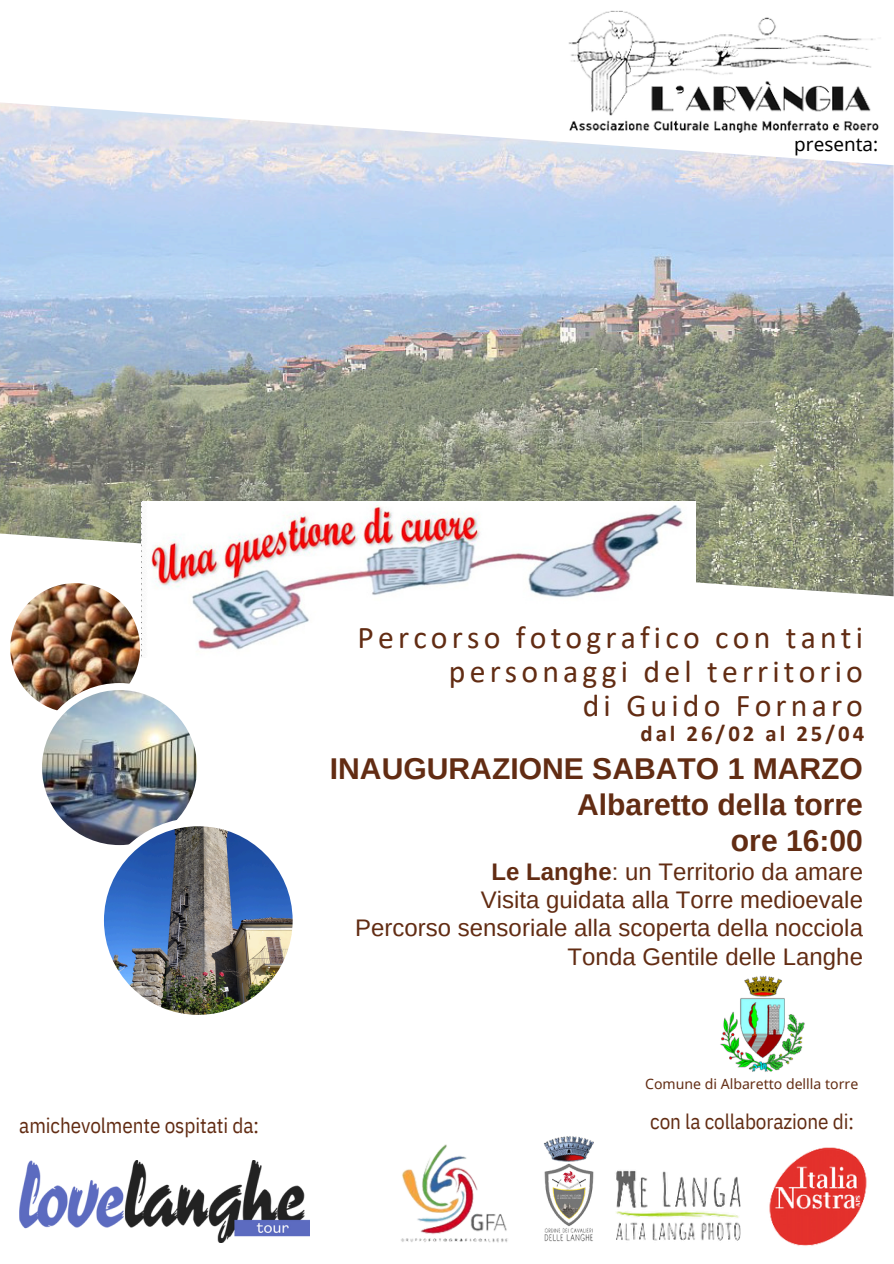
<style>
.page{position:relative;width:894px;height:1264px;background:#fff}
.page>*{position:absolute;margin:0;border:0;box-sizing:border-box;transform-origin:0 0}
.t1{font:31.8px/33.8px "Calibri";letter-spacing:.13em;color:#622c13;text-align:right}
.t2{font:700 30px/36px "Arimo";color:#622c13;text-align:right}
.t3{font:24px/28.2px "Arimo";color:#622c13;text-align:right}
.t4{font:700 22.8px "Calibri";letter-spacing:.13em;color:#622c13}
.t5{font:21px "IBM Plex Sans Cond";letter-spacing:-.005em;color:#622c13}
.t6{font:18.9px "Noto Sans";color:#000}
.t7{font:14.1px "Noto Sans";color:#622c13}
.s1{font-weight:700}
</style>
<div class="page">
<img style="left:0;top:102px;width:893px;height:494px">
<div style="left:4px;top:577px;width:142px;height:142px;background:#fff;border-radius:50%"></div>
<img style="left:10px;top:583px;width:130px;height:130px;border-radius:50%">
<div style="left:35px;top:683px;width:169px;height:169px;background:#fff;border-radius:50%"></div>
<img style="left:42px;top:690px;width:155px;height:155px;border-radius:50%">
<div style="left:95px;top:817px;width:206px;height:206px;background:#fff;border-radius:50%"></div>
<img style="left:104px;top:826px;width:188px;height:188px;border-radius:50%">
<img style="left:774px;top:1147px;width:93px;height:99px">
<img style="left:401px;top:1144px;width:107px;height:99px">
<img style="left:543px;top:1136px;width:39px;height:106px">
<img style="left:582px;top:1137px;width:192px;height:105px">
<img style="left:19px;top:1160px;width:291px;height:82px">
<img style="left:569px;top:10px;width:318px;height:123px">
<img style="left:720px;top:976px;width:84px;height:96px">
<img style="left:141px;top:502px;width:554px;height:155px">
<p class="t6" style="left:794px;top:131px;width:85px">presenta:</p>
<h2 class="t5" style="left:19px;top:1111px;width:241px">amichevolmente ospitati da:</h2>
<h1 class="t1" style="left:357px;top:623px;width:506px">Percorso fotografico con tanti personaggi del territorio<br>di Guido Fornaro</h1>
<h1 class="t4" style="left:640px;top:724px;width:225px">dal 26/02 al 25/04</h1>
<p class="t2" style="left:330px;top:750px;width:534px">INAUGURAZIONE SABATO 1 MARZO<br>Albaretto della torre<br>ore 16:00</p>
<p class="t3" style="left:355px;top:857px;width:509px"><span class="s1">Le Langhe</span>: un Territorio da amare<br>Visita guidata alla Torre medioevale<br>Percorso sensoriale alla scoperta della nocciola Tonda Gentile delle Langhe</p>
<p class="t7" style="left:645px;top:1074px;width:214px">Comune di Albaretto dellla torre</p>
<p class="t5" style="left:650px;top:1107px;width:205px">con la collaborazione di:</p>
</div>
